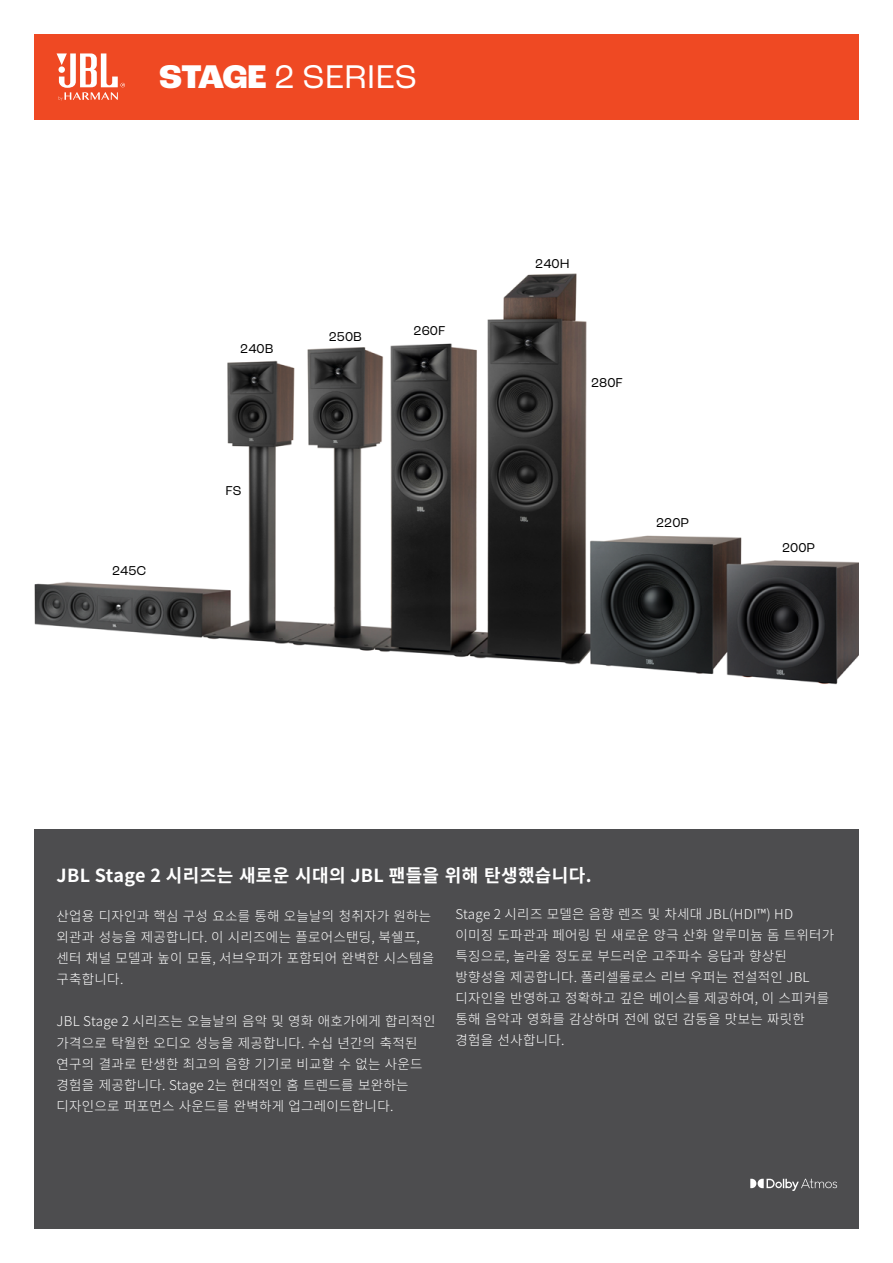
<style>
.page{position:relative;width:893px;height:1263px;background:#fff}
.page>*{position:absolute;margin:0;border:0;box-sizing:border-box;transform-origin:0 0}
.t1{font:34.5px "Roc Grotesk";color:#fff}
.t2{font:700 18px "Noto Sans CJ Kkr";letter-spacing:.02em;color:#fff}
.t3{font:300 13.5px/21px "Noto Sans CJ Kkr";letter-spacing:.02em;color:#fff}
.t4{font:13.5px "Roc Grotesk";color:#000}
.s1{font-weight:800}
</style>
<div class="page">
<img style="left:34px;top:273px;width:825px;height:412px">
<div style="left:34px;top:829px;width:825px;height:400px;background:#4d4d4f"></div>
<div style="left:34px;top:34px;width:825px;height:85px;background:#ef4923"></div>
<svg style="left:57px;top:53px;width:68px;height:48px"></svg>
<svg style="left:750px;top:1179px;width:87px;height:12px"></svg>
<h1 class="t1" style="left:159px;top:56px;width:259px"><span class="s1">STAGE</span> 2 SERIES</h1>
<p class="t4" style="left:112px;top:562px;width:36px">245C</p>
<p class="t4" style="left:240px;top:340px;width:35px">240B</p>
<p class="t4" style="left:226px;top:482px;width:17px">FS</p>
<p class="t4" style="left:329px;top:328px;width:35px">250B</p>
<p class="t4" style="left:414px;top:323px;width:33px">260F</p>
<p class="t4" style="left:535px;top:256px;width:36px">240H</p>
<p class="t4" style="left:591px;top:374px;width:33px">280F</p>
<p class="t4" style="left:656px;top:514px;width:35px">220P</p>
<p class="t4" style="left:782px;top:540px;width:35px">200P</p>
<h2 class="t2" style="left:57px;top:865px;width:536px">JBL Stage 2 시리즈는 새로운 시대의 JBL 팬들을 위해 탄생했습니다.</h2>
<p class="t3" style="left:57px;top:906px;width:379px">산업용 디자인과 핵심 구성 요소를 통해 오늘날의 청취자가 원하는 외관과 성능을 제공합니다. 이 시리즈에는 플로어스탠딩, 북쉘프, 센터 채널 모델과 높이 모듈, 서브우퍼가 포함되어 완벽한 시스템을 구축합니다.</p>
<p class="t3" style="left:57px;top:1011px;width:381px">JBL Stage 2 시리즈는 오늘날의 음악 및 영화 애호가에게 합리적인 가격으로 탁월한 오디오 성능을 제공합니다. 수십 년간의 축적된 연구의 결과로 탄생한 최고의 음향 기기로 비교할 수 없는 사운드 경험을 제공합니다. Stage 2는 현대적인 홈 트렌드를 보완하는 디자인으로 퍼포먼스 사운드를 완벽하게 업그레이드합니다.</p>
<p class="t3" style="left:455px;top:903px;width:380px">Stage 2 시리즈 모델은 음향 렌즈 및 차세대 JBL(HDI™) HD 이미징 도파관과 페어링 된 새로운 양극 산화 알루미늄 돔 트위터가 특징으로, 놀라울 정도로 부드러운 고주파수 응답과 향상된 방향성을 제공합니다. 폴리셀룰로스 리브 우퍼는 전설적인 JBL 디자인을 반영하고 정확하고 깊은 베이스를 제공하여, 이 스피커를 통해 음악과 영화를 감상하며 전에 없던 감동을 맛보는 짜릿한 경험을 선사합니다.</p>
</div>
